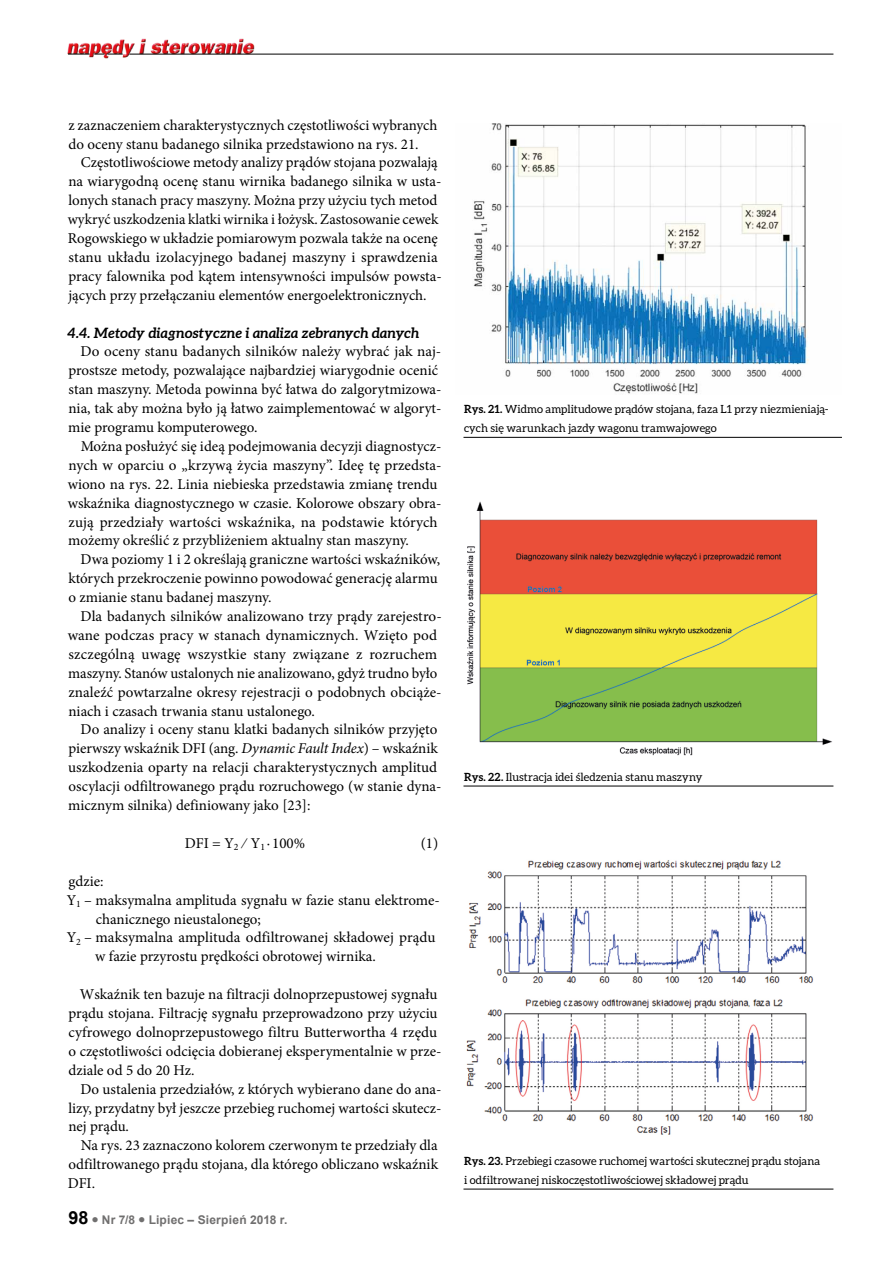
<style>
.page{position:relative;width:893px;height:1263px;background:#fff}
.page>*{position:absolute;margin:0;border:0;box-sizing:border-box;transform-origin:0 0}
.t1{font:15px/18.9px "Minion Pro";color:#000}
.t2{font:italic 700 14.25px "Aleo";color:#000}
.t3{font:700 12px "Arial";letter-spacing:.02em;color:#706f6f}
.t4{font:11.25px/18.9px "Aleo";letter-spacing:.005em;color:#000}
.s1{font-style:italic}
.s2{font-size:18px;color:#000}
.s3{font-weight:700}
</style>
<div class="page">
<img style="left:67px;top:38px;width:190px;height:21px">
<hr style="left:129px;top:54px;width:704px;height:1px;background:#000">
<svg style="left:68px;top:54px;width:55px;height:1px"></svg>
<hr style="left:463px;top:437px;width:379px;height:1px;background:#000">
<hr style="left:463px;top:786px;width:370px;height:1px;background:#000">
<hr style="left:463px;top:1189px;width:370px;height:1px;background:#000">
<img style="left:473px;top:123px;width:336px;height:271px">
<img style="left:467px;top:501px;width:365px;height:255px">
<img style="left:466px;top:860px;width:348px;height:275px">
<p class="t1" style="left:68px;top:115px;width:370px">z zaznaczeniem charakterystycznych częstotliwości wybranych do oceny stanu badanego silnika przedstawiono na rys. 21.</p>
<p class="t1" style="left:68px;top:153px;width:375px;text-indent:13px">Częstotliwościowe metody analizy prądów stojana pozwalają na wiarygodną ocenę stanu wirnika badanego silnika w usta&shy;lonych stanach pracy maszyny. Można przy użyciu tych metod wykryć uszkodzenia klatki wirnika i łożysk. Zastosowanie cewek Rogowskiego w układzie pomiarowym pozwala także na ocenę stanu układu izolacyjnego badanej maszyny i sprawdzenia pracy falownika pod kątem intensywności impulsów powsta&shy;jących przy przełączaniu elementów energoelektronicznych.</p>
<p class="t2" style="left:67px;top:324px;width:354px">4.4. Metody diagnostyczne i analiza zebranych danych</p>
<p class="t1" style="left:68px;top:342px;width:375px;text-indent:12px">Do oceny stanu badanych silników należy wybrać jak naj&shy;prostsze metody, pozwalające najbardziej wiarygodnie ocenić stan maszyny. Metoda powinna być łatwa do zalgorytmizowa&shy;nia, tak aby można było ją łatwo zaimplementować w algoryt&shy;mie programu komputerowego.</p>
<p class="t1" style="left:68px;top:437px;width:375px;text-indent:13px">Można posłużyć się ideą podejmowania decyzji diagnostycz&shy;nych w oparciu o „krzywą życia maszyny”. Ideę tę przedsta&shy;wiono na rys. 22. Linia niebieska przedstawia zmianę trendu wskaźnika diagnostycznego w czasie. Kolorowe obszary obra&shy;zują przedziały wartości wskaźnika, na podstawie których możemy określić z przybliżeniem aktualny stan maszyny.</p>
<p class="t1" style="left:68px;top:550px;width:373px;text-indent:12px">Dwa poziomy 1 i 2 określają graniczne wartości wskaźników, których przekroczenie powinno powodować generację alarmu o zmianie stanu badanej maszyny.</p>
<p class="t1" style="left:68px;top:607px;width:375px;text-indent:13px">Dla badanych silników analizowano trzy prądy zarejestro&shy;wane podczas pracy w stanach dynamicznych. Wzięto pod szczególną uwagę wszystkie stany związane z rozruchem maszyny. Stanów ustalonych nie analizowano, gdyż trudno było znaleźć powtarzalne okresy rejestracji o podobnych obciąże&shy;niach i czasach trwania stanu ustalonego.</p>
<p class="t1" style="left:68px;top:720px;width:375px;text-indent:12px">Do analizy i oceny stanu klatki badanych silników przyjęto pierwszy wskaźnik DFI (ang. <span class="s1">Dynamic Fault Index</span>) – wskaźnik uszkodzenia oparty na relacji charakterystycznych amplitud oscylacji odfiltrowanego prądu rozruchowego (w stanie dyna&shy;micznym silnika) definiowany jako [23]:</p>
<p class="t1" style="left:185px;top:834px;width:122px">DFI = Y<sub>2</sub> ⁄ Y<sub>1</sub> ∙ 100%</p>
<p class="t1" style="left:421px;top:834px;width:19px">(1)</p>
<p class="t1" style="left:69px;top:871px;width:36px">gdzie:</p>
<p class="t1" style="left:67px;top:890px;width:375px">Y<sub>1</sub> – maksymalna amplituda sygnału w fazie stanu elektrome-</p>
<p class="t1" style="left:96px;top:909px;width:167px">chanicznego nieustalonego;</p>
<p class="t1" style="left:67px;top:928px;width:370px">Y<sub>2</sub> – maksymalna amplituda odfiltrowanej składowej prądu</p>
<p class="t1" style="left:95px;top:947px;width:282px">w fazie przyrostu prędkości obrotowej wirnika.</p>
<p class="t1" style="left:68px;top:985px;width:375px;text-indent:11px">Wskaźnik ten bazuje na filtracji dolnoprzepustowej sygnału prądu stojana. Filtrację sygnału przeprowadzono przy użyciu cyfrowego dolnoprzepustowego filtru Butterwortha 4 rzędu o częstotliwości odcięcia dobieranej eksperymentalnie w prze&shy;dziale od 5 do 20 Hz.</p>
<p class="t1" style="left:68px;top:1079px;width:375px;text-align:justify;text-indent:12px">Do ustalenia przedziałów, z których wybierano dane do ana&shy;lizy, przydatny był jeszcze przebieg ruchomej wartości skutecz&shy;nej prądu.</p>
<p class="t1" style="left:68px;top:1136px;width:372px;text-align:justify;text-indent:13px">Na rys. 23 zaznaczono kolorem czerwonym te przedziały dla odfiltrowanego prądu stojana, dla którego obliczano wskaźnik DFI.</p>
<p class="t3" style="left:68px;top:1212px;width:221px"><span class="s2">98</span> ● Nr 7/8 ● Lipiec – Sierpień 2018 r.</p>
<p class="t4" style="left:464px;top:400px;width:366px"><span class="s3">Rys. 21.</span> Widmo amplitudowe prądów stojana, faza L1 przy niezmieniają&shy;cych się warunkach jazdy wagonu tramwajowego</p>
<p class="t4" style="left:464px;top:767px;width:240px"><span class="s3">Rys. 22.</span> Ilustracja idei śledzenia stanu maszyny</p>
<p class="t4" style="left:464px;top:1151px;width:358px"><span class="s3">Rys. 23.</span> Przebiegi czasowe ruchomej wartości skutecznej prądu stojana i odfiltrowanej niskoczęstotliwościowej składowej prądu</p>
</div>
